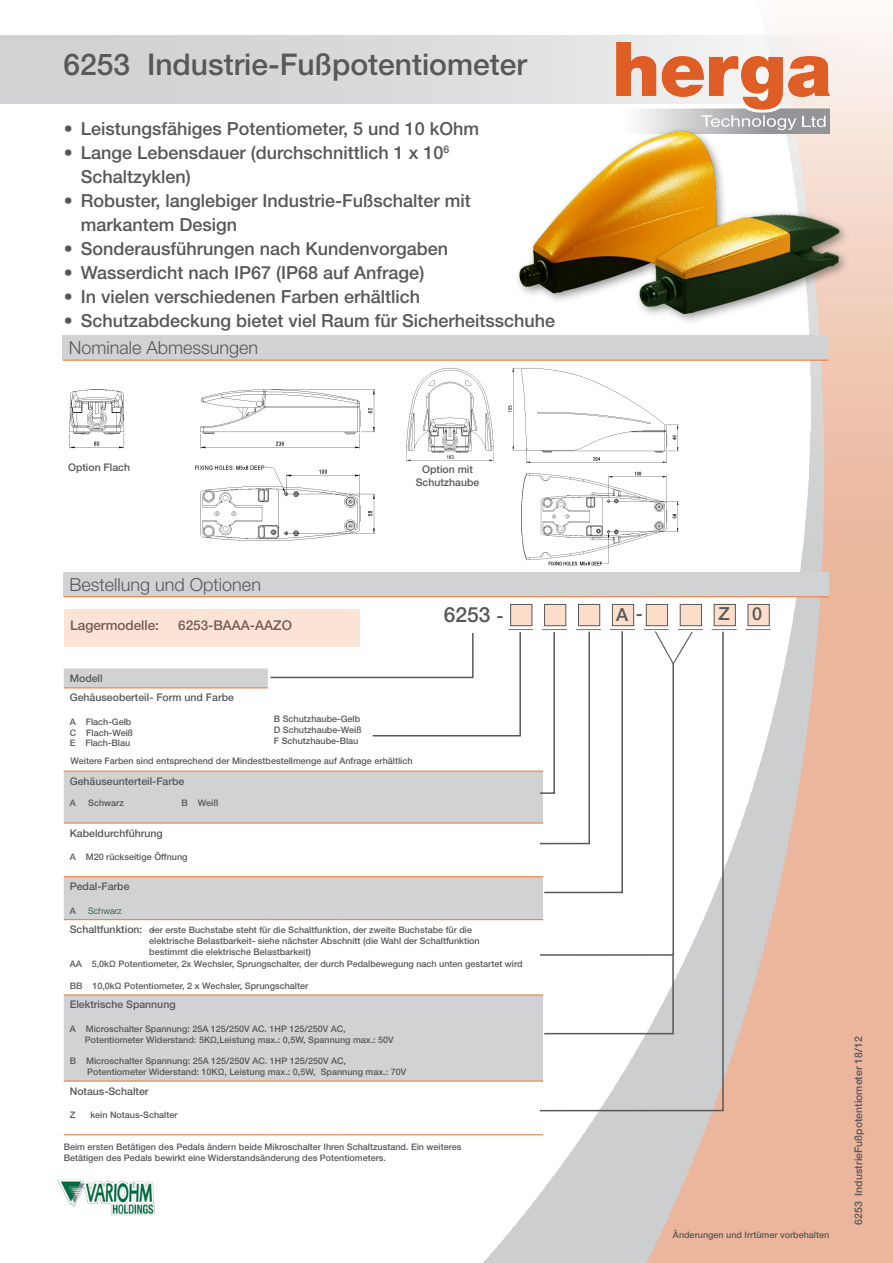
<style>
.page{position:relative;width:893px;height:1263px;background:#fff}
.page>*{position:absolute;margin:0;border:0;box-sizing:border-box;transform-origin:0 0}
.Herga_Main_Title{font:500 30px "Helvetica Neue LT Pro";color:#57585a}
.Herga_Table_Text_Lef{font:500 18px/24px "Helvetica Neue LT Pro";color:#57585a}
.Herga_LargeTable_Tit{font:300 18px "Helvetica Neue LT Pro";color:#57585a}
.Herga_Table_Text_Lef-2{font:500 16.5px "Helvetica Neue LT Pro";color:#57585a}
.Herga_Table_Text_Lef-3{font:500 13.5px "Helvetica Neue LT Pro";color:#57585a}
.Herga_Table_Text_Lef-4{font:500 10.5px/12.6px "Helvetica Neue LT Pro";color:#57585a;text-align:center}
.Herga_Filename_Text{font:500 10.5px "Helvetica Neue LT Pro";color:#57585a}
.Herga_Table_Text{font:500 9px/10.8px "Helvetica Neue LT Pro";color:#57585a}
.Herga_Table_Text-2{font:300 9px "Helvetica Neue LT Pro";color:#124c2c}
</style>
<div class="page">
<img style="left:479px;top:27px;width:414px;height:1236px">
<div style="left:0;top:35px;width:893px;height:68px;background:linear-gradient(to right,#c9cccf,#f7f4f2)"></div>
<img style="left:617px;top:43px;width:212px;height:90px">
<img style="left:57px;top:1179px;width:98px;height:37px">
<div style="left:268px;top:668px;width:275px;height:20px;background:#fff"></div>
<svg style="left:64px;top:688px;width:479px;height:446px"></svg>
<hr style="left:64px;top:687px;width:204px;height:1px;background:#ed722e">
<hr style="left:64px;top:771px;width:204px;height:1px;background:#ed722e">
<hr style="left:268px;top:771px;width:69px;height:1px;background:#ed722e">
<hr style="left:337px;top:771px;width:206px;height:1px;background:#ed722e">
<hr style="left:64px;top:823px;width:204px;height:1px;background:#ed722e">
<hr style="left:268px;top:823px;width:69px;height:1px;background:#ed722e">
<hr style="left:337px;top:823px;width:206px;height:1px;background:#ed722e">
<hr style="left:64px;top:876px;width:204px;height:1px;background:#ed722e">
<hr style="left:268px;top:876px;width:69px;height:1px;background:#ed722e">
<hr style="left:337px;top:876px;width:206px;height:1px;background:#ed722e">
<hr style="left:64px;top:919px;width:204px;height:1px;background:#ed722e">
<hr style="left:268px;top:919px;width:69px;height:1px;background:#ed722e">
<hr style="left:337px;top:919px;width:206px;height:1px;background:#ed722e">
<hr style="left:64px;top:994px;width:204px;height:1px;background:#ed722e">
<hr style="left:268px;top:994px;width:69px;height:1px;background:#ed722e">
<hr style="left:337px;top:994px;width:206px;height:1px;background:#ed722e">
<hr style="left:64px;top:1081px;width:204px;height:1px;background:#ed722e">
<hr style="left:268px;top:1081px;width:69px;height:1px;background:#ed722e">
<hr style="left:337px;top:1081px;width:206px;height:1px;background:#ed722e">
<hr style="left:64px;top:1134px;width:204px;height:1px;background:#ed722e">
<hr style="left:268px;top:1134px;width:69px;height:1px;background:#ed722e">
<hr style="left:337px;top:1134px;width:206px;height:1px;background:#ed722e">
<svg style="left:538px;top:630px;width:186px;height:482px"></svg>
<svg style="left:538px;top:630px;width:156px;height:405px"></svg>
<div style="left:510px;top:604px;width:22px;height:22px;background:#fbddc9;border:1px solid #57585a"></div>
<div style="left:544px;top:604px;width:22px;height:22px;background:#fbddc9;border:1px solid #57585a"></div>
<div style="left:748px;top:604px;width:22px;height:22px;background:#fbddc9;border:1px solid #57585a"></div>
<div style="left:714px;top:604px;width:22px;height:22px;background:#fbddc9;border:1px solid #57585a"></div>
<div style="left:680px;top:604px;width:22px;height:22px;background:#fbddc9;border:1px solid #57585a"></div>
<div style="left:646px;top:604px;width:22px;height:22px;background:#fbddc9;border:1px solid #57585a"></div>
<div style="left:612px;top:604px;width:22px;height:22px;background:#fbddc9;border:1px solid #57585a"></div>
<div style="left:578px;top:604px;width:22px;height:22px;background:#fbddc9;border:1px solid #57585a"></div>
<svg style="left:269px;top:631px;width:253px;height:106px"></svg>
<div style="left:64px;top:609px;width:296px;height:38px;background:#fbe3d6"></div>
<img style="left:406px;top:361px;width:293px;height:208px">
<img style="left:69px;top:389px;width:307px;height:152px">
<div style="left:514px;top:126px;width:214px;height:178px;background:#fff"></div>
<img style="left:513px;top:124px;width:210px;height:176px">
<div style="left:634px;top:209px;width:216px;height:116px;background:#231f20;opacity:.5"></div>
<img style="left:628px;top:209px;width:222px;height:107px">
<div style="left:63px;top:335px;width:765px;height:25px;background:#d1d2d4"></div>
<hr style="left:63px;top:360px;width:765px;height:1px;background:#ed722e">
<div style="left:64px;top:572px;width:765px;height:25px;background:#d1d2d4"></div>
<hr style="left:64px;top:596px;width:765px;height:1px;background:#ed722e">
<p class="Herga_Main_Title" style="left:64px;top:46px;width:465px">6253 Industrie-Fußpotentiometer</p>
<p class="Herga_Table_Text_Lef" style="left:64px;top:116px;width:417px">• Leistungsfähiges Potentiometer, 5 und 10 kOhm</p>
<p class="Herga_Table_Text_Lef" style="left:81px;top:140px;width:370px;text-indent:-17px">• Lange Lebensdauer (durchschnittlich 1 x 10<sup>6<br></sup>Schaltzyklen)</p>
<p class="Herga_Table_Text_Lef" style="left:81px;top:188px;width:392px;text-indent:-17px">• Robuster, langlebiger Industrie-Fußschalter mit markantem Design</p>
<p class="Herga_Table_Text_Lef" style="left:64px;top:236px;width:386px">• Sonderausführungen nach Kundenvorgaben</p>
<p class="Herga_Table_Text_Lef" style="left:64px;top:260px;width:362px">• Wasserdicht nach IP67 (IP68 auf Anfrage)</p>
<p class="Herga_Table_Text_Lef" style="left:64px;top:284px;width:358px">• In vielen verschiedenen Farben erhältlich</p>
<p class="Herga_Table_Text_Lef" style="left:64px;top:308px;width:493px">• Schutzabdeckung bietet viel Raum für Sicherheitsschuhe</p>
<p class="Herga_LargeTable_Tit" style="left:69px;top:337px;width:191px">Nominale Abmessungen</p>
<p class="Herga_Table_Text_Lef-4" style="left:68px;top:461px;width:64px">Option Flach</p>
<p class="Herga_Table_Text_Lef-4" style="left:416px;top:463px;width:65px">Option mit<br>Schutzhaube</p>
<p class="Herga_LargeTable_Tit" style="left:70px;top:573px;width:193px">Bestellung und Optionen</p>
<p class="Herga_Table_Text_Lef-3" style="left:70px;top:617px;width:90px">Lagermodelle:</p>
<p class="Herga_Table_Text_Lef-3" style="left:178px;top:617px;width:115px">6253-BAAA-AAZO</p>
<p class="Herga_Table_Text_Lef-4" style="left:70px;top:672px;width:34px">Modell</p>
<p class="Herga_Table_Text_Lef-4" style="left:70px;top:691px;width:166px">Gehäuseoberteil- Form und Farbe</p>
<p class="Herga_Table_Text" style="left:70px;top:716px;width:63px">A Flach-Gelb</p>
<p class="Herga_Table_Text" style="left:70px;top:727px;width:65px">C Flach-Weiß</p>
<p class="Herga_Table_Text" style="left:70px;top:738px;width:62px">E Flach-Blau</p>
<p class="Herga_Table_Text" style="left:274px;top:713px;width:88px">B Schutzhaube-Gelb</p>
<p class="Herga_Table_Text" style="left:274px;top:724px;width:89px">D Schutzhaube-Weiß</p>
<p class="Herga_Table_Text" style="left:274px;top:735px;width:86px">F Schutzhaube-Blau</p>
<p class="Herga_Table_Text" style="left:71px;top:755px;width:343px">Weitere Farben sind entsprechend der Mindestbestellmenge auf Anfrage erhältlich</p>
<p class="Herga_Table_Text_Lef-2" style="left:444px;top:612px;width:328px"><sup>6253</sup> <sup>-</sup> ___ ___ ___ ___ ___ ___ ___ ___</p>
<p class="Herga_Table_Text_Lef" style="left:616px;top:602px;width:28px">A -</p>
<p class="Herga_Table_Text_Lef" style="left:718px;top:602px;width:13px">Z</p>
<p class="Herga_Table_Text_Lef" style="left:752px;top:602px;width:12px">0</p>
<p class="Herga_Table_Text_Lef-4" style="left:70px;top:774px;width:116px">Gehäuseunterteil-Farbe</p>
<p class="Herga_Table_Text" style="left:70px;top:797px;width:8px">A</p>
<p class="Herga_Table_Text" style="left:88px;top:797px;width:37px">Schwarz</p>
<p class="Herga_Table_Text" style="left:182px;top:797px;width:39px">B Weiß</p>
<p class="Herga_Table_Text_Lef-4" style="left:70px;top:826px;width:94px">Kabeldurchführung</p>
<p class="Herga_Table_Text" style="left:70px;top:851px;width:119px">A M20 rückseitige Öffnung</p>
<p class="Herga_Table_Text_Lef-4" style="left:70px;top:880px;width:61px">Pedal-Farbe</p>
<p class="Herga_Table_Text" style="left:70px;top:905px;width:8px">A</p>
<p class="Herga_Table_Text-2" style="left:88px;top:905px;width:35px">Schwarz</p>
<p class="Herga_Table_Text_Lef-4" style="left:70px;top:923px;width:87px">Schaltfunktion: -</p>
<p class="Herga_Table_Text" style="left:70px;top:959px;width:454px">AA 5,0kΩ Potentiometer, 2x Wechsler, Sprungschalter, der durch Pedalbewegung nach unten gestartet wird</p>
<p class="Herga_Table_Text" style="left:70px;top:980px;width:240px">BB 10,0kΩ Potentiometer, 2 x Wechsler, Sprungschalter</p>
<p class="Herga_Table_Text_Lef-4" style="left:70px;top:998px;width:107px">Elektrische Spannung</p>
<p class="Herga_Table_Text" style="left:70px;top:1023px;width:277px">A Microschalter Spannung: 25A 125/250V AC. 1HP 125/250V AC,</p>
<p class="Herga_Table_Text" style="left:85px;top:1034px;width:310px">Potentiometer Widerstand: 5KΩ,Leistung max.: 0,5W, Spannung max.: 50V</p>
<p class="Herga_Table_Text" style="left:70px;top:1055px;width:278px">B Microschalter Spannung: 25A 125/250V AC. 1HP 125/250V AC,</p>
<p class="Herga_Table_Text" style="left:87px;top:1066px;width:320px">Potentiometer Widerstand: 10KΩ, Leistung max.: 0,5W, Spannung max.: 70V</p>
<p class="Herga_Table_Text_Lef-4" style="left:70px;top:1084px;width:80px">Notaus-Schalter</p>
<p class="Herga_Table_Text" style="left:70px;top:1109px;width:7px">Z</p>
<p class="Herga_Table_Text" style="left:90px;top:1109px;width:89px">kein Notaus-Schalter</p>
<p class="Herga_Table_Text" style="left:149px;top:925px;width:332px">der erste Buchstabe steht für die Schaltfunktion, der zweite Buchstabe für die elektrische Belastbarkeit- siehe nächster Abschnitt (die Wahl der Schaltfunktion bestimmt die elektrische Belastbarkeit)</p>
<p class="Herga_Table_Text" style="left:64px;top:1142px;width:399px">Beim ersten Betätigen des Pedals ändern beide Mikroschalter Ihren Schaltzustand. Ein weiteres<br>Betätigen des Pedals bewirkt eine Widerstandsänderung des Potentiometers.</p>
<p class="Herga_Table_Text" style="left:673px;top:1230px;width:158px">Änderungen und Irrtümer vorbehalten</p>
<p class="Herga_Filename_Text" style="left:852px;top:1225px;width:190px;rotate:-90deg">6253 IndustrieFußpotentiometer 18/12</p>
</div>
